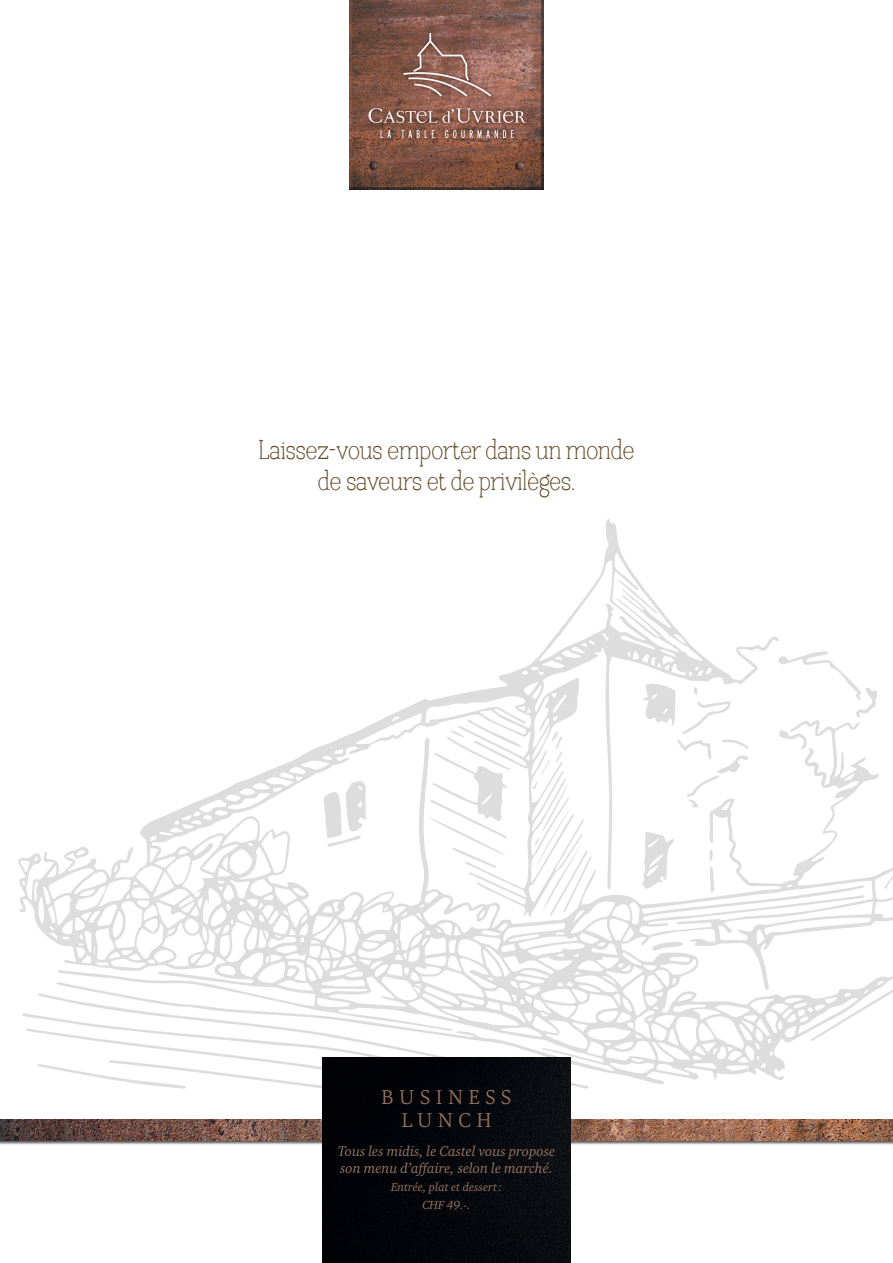
<style>
.page{position:relative;width:893px;height:1263px;background:#fff}
.page>*{position:absolute;margin:0;border:0;box-sizing:border-box;transform-origin:0 0}
.t1{font:25.5px/30.6px "Lettre";color:#624a24;text-align:center}
.t2{font:300 21px/22.5px "Carrara";letter-spacing:.255em;color:#96735e;text-align:center}
.t3{font:italic 14.4px/17.2px "Charter ITC Std";color:#96735e}
.t4{font:italic 12px/18px "Charter ITC Std";color:#96735e;text-align:center}
</style>
<div class="page">
<div style="left:0;top:1119px;width:893px;height:26px;background:#231f20;opacity:.75"></div>
<img style="left:0;top:1119px;width:893px;height:22px">
<img style="left:350px;top:0;width:193px;height:190px">
<svg style="left:18px;top:519px;width:875px;height:566px"></svg>
<svg style="left:38px;top:993px;width:551px;height:96px"></svg>
<svg style="left:642px;top:832px;width:32px;height:57px"></svg>
<svg style="left:778px;top:651px;width:100px;height:66px"></svg>
<svg style="left:778px;top:730px;width:30px;height:19px"></svg>
<svg style="left:323px;top:781px;width:43px;height:66px"></svg>
<svg style="left:709px;top:849px;width:6px;height:44px"></svg>
<svg style="left:428px;top:719px;width:93px;height:149px"></svg>
<svg style="left:643px;top:683px;width:106px;height:124px"></svg>
<svg style="left:551px;top:731px;width:12px;height:32px"></svg>
<svg style="left:541px;top:761px;width:9px;height:14px"></svg>
<svg style="left:533px;top:782px;width:58px;height:133px"></svg>
<svg style="left:22px;top:1013px;width:489px;height:76px"></svg>
<svg style="left:652px;top:942px;width:31px;height:9px"></svg>
<svg style="left:618px;top:580px;width:40px;height:34px"></svg>
<img style="left:322px;top:1057px;width:249px;height:206px">
<h1 class="t1" style="left:259px;top:435px;width:377px">Laissez-vous emporter dans un monde de saveurs et de privilèges.</h1>
<h2 class="t2" style="left:381px;top:1086px;width:132px">BUSINESS<br>LUNCH</h2>
<p class="t3" style="left:338px;top:1142px;width:219px">Tous les midis, le Castel vous propose son menu d’affaire, selon le marché.</p>
<p class="t4" style="left:391px;top:1178px;width:112px">Entrée, plat et dessert:<br>CHF 49.-.</p>
</div>
